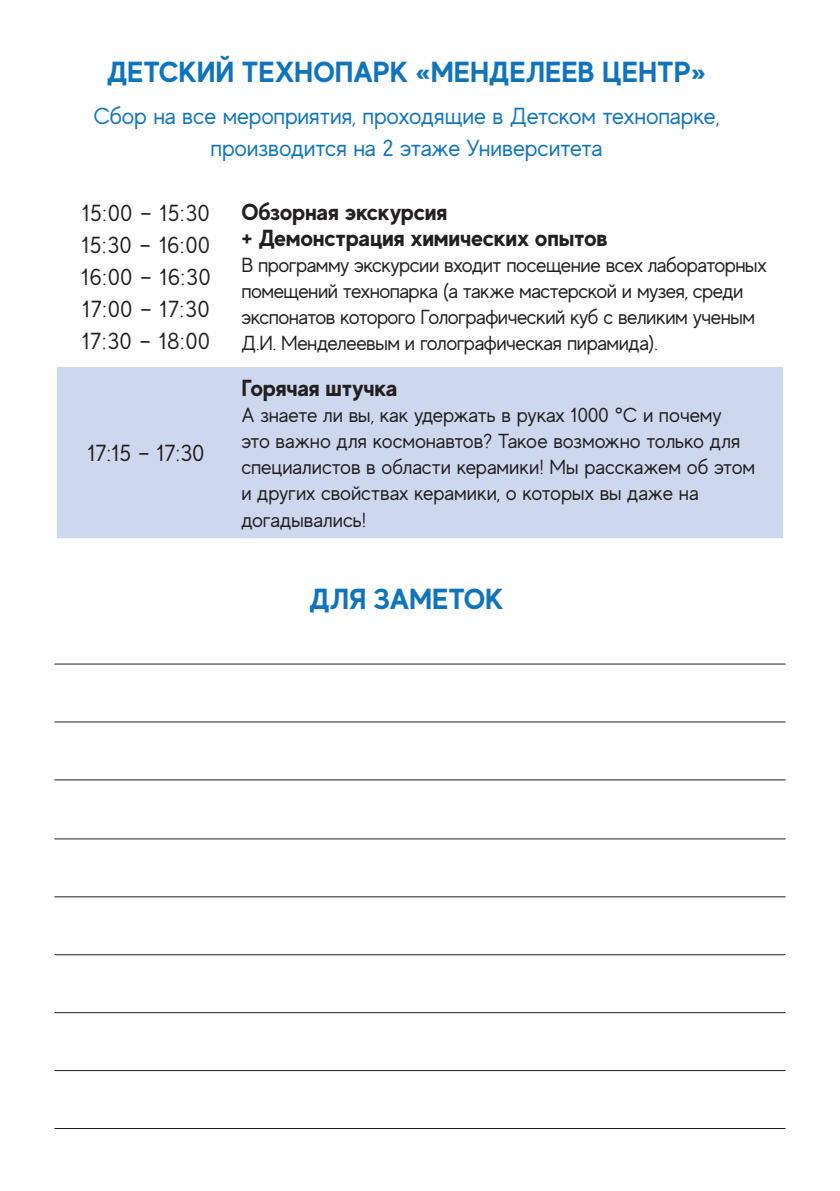
<style>
.page{position:relative;width:840px;height:1191px;background:#fff}
.page>*{position:absolute;margin:0;border:0;box-sizing:border-box;transform-origin:0 0}
.t1{font:700 29px "MADE Evolve Sans";color:#1074bc}
.t2{font:23.2px/32px "MADE Evolve Sans";letter-spacing:-.01em;color:#1074bc;text-align:center}
.t3{font:23.2px/32px "MADE Evolve Sans";letter-spacing:.01em;color:#231f20;text-align:justify}
.t4{font:700 23.2px/26px "MADE Evolve Sans";color:#231f20}
.t5{font:20.2px/26.2px "MADE Evolve Sans";letter-spacing:-.02em;color:#231f20}
.t6{font:20.2px/26.2px "MADE Evolve Sans";color:#231f20}
</style>
<div class="page">
<div style="left:57px;top:367px;width:725px;height:171px;background:#cdd7ed"></div>
<hr style="left:54px;top:663px;width:731px;height:1px;background:#231f20">
<hr style="left:54px;top:721px;width:731px;height:1px;background:#231f20">
<hr style="left:54px;top:779px;width:731px;height:1px;background:#231f20">
<hr style="left:54px;top:838px;width:731px;height:1px;background:#231f20">
<hr style="left:54px;top:896px;width:731px;height:1px;background:#231f20">
<hr style="left:54px;top:954px;width:731px;height:1px;background:#231f20">
<hr style="left:54px;top:1012px;width:731px;height:1px;background:#231f20">
<hr style="left:54px;top:1070px;width:731px;height:1px;background:#231f20">
<hr style="left:54px;top:1128px;width:731px;height:1px;background:#231f20">
<h1 class="t1" style="left:107px;top:54px;width:600px">ДЕТСКИЙ ТЕХНОПАРК «МЕНДЕЛЕЕВ ЦЕНТР»</h1>
<p class="t2" style="left:93px;top:99px;width:627px">Сбор на все мероприятия, проходящие в Детском технопарке, производится на 2 этаже Университета</p>
<p class="t3" style="left:81px;top:197px;width:131px">15:00 – 15:30<br>15:30 – 16:00<br>16:00 – 16:30<br>17:00 – 17:30<br>17:30 – 18:00</p>
<p class="t4" style="left:241px;top:198px;width:367px">Обзорная экскурсия<br>+ Демонстрация химических опытов</p>
<p class="t5" style="left:241px;top:251px;width:526px">В программу экскурсии входит посещение всех лабораторных помещений технопарка (а также мастерской и музея, среди экспонатов которого Голографический куб с великим ученым Д.И. Менделеевым и голографическая пирамида).</p>
<p class="t3" style="left:87px;top:436px;width:119px">17:15 – 17:30</p>
<p class="t4" style="left:241px;top:374px;width:157px">Горячая штучка</p>
<p class="t6" style="left:241px;top:401px;width:515px">А знаете ли вы, как удержать в руках 1000 °С и почему это важно для космонавтов? Такое возможно только для специалистов в области керамики! Мы расскажем об этом и других свойствах керамики, о которых вы даже на догадывались!</p>
<h1 class="t1" style="left:309px;top:580px;width:195px">ДЛЯ ЗАМЕТОК</h1>
</div>
